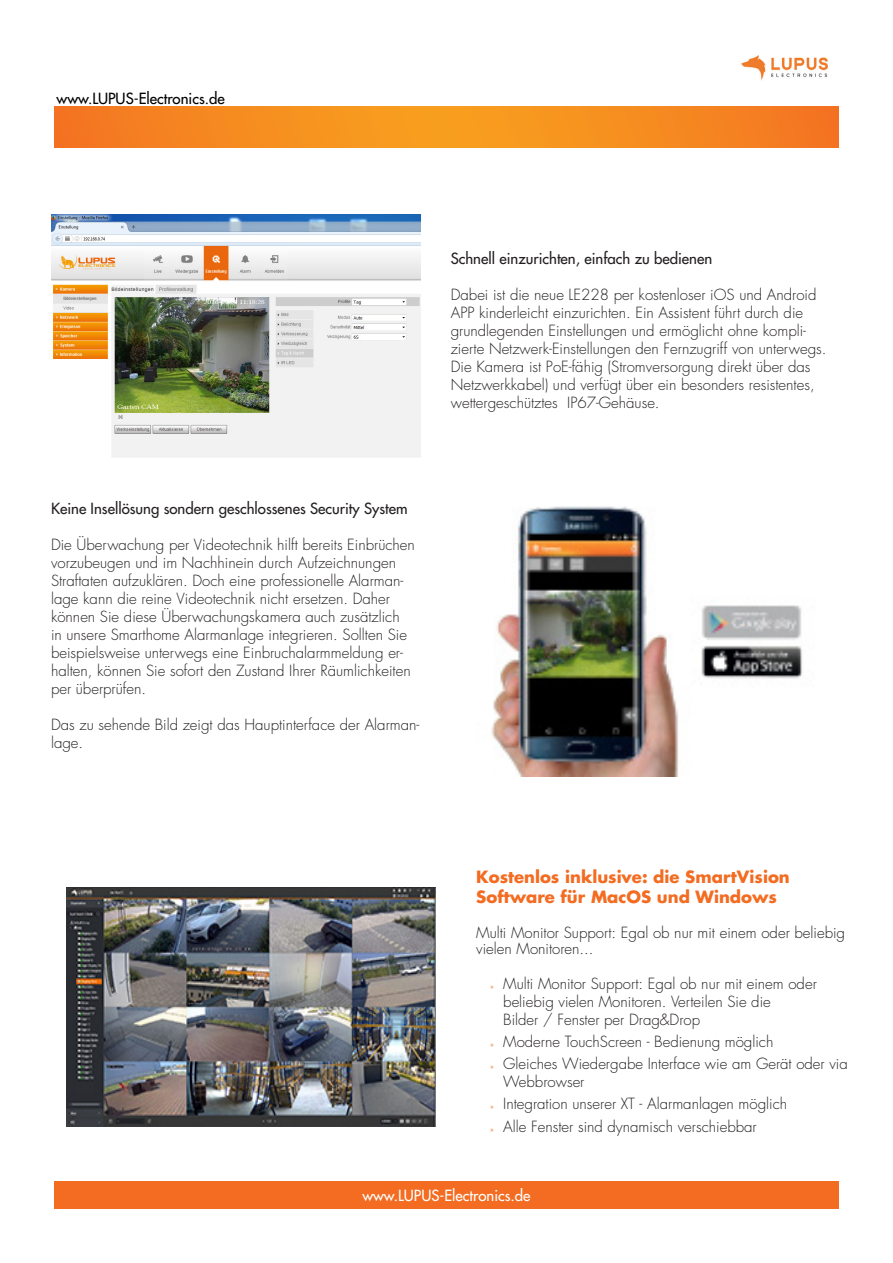
<style>
.page{position:relative;width:893px;height:1263px;background:#fff}
.page>*{position:absolute;margin:0;border:0;box-sizing:border-box;transform-origin:0 0}
.t1{font:700 16.5px/19.8px "Futura Std";color:#f36c21}
.t2{font:300 15px/18px "Futura Std";color:#231f20}
.t3{font:500 15px "Futura Std";color:#231f20}
.Fußnote{font:500 15px "Futura Std";color:#fff}
.Fußnote-2{font:500 15px "Futura Std";color:#000}
.s1{font-family:"Myriad Pro";font-weight:400;font-size:7.5px;color:#f36c21}
</style>
<div class="page">
<svg style="left:54px;top:106px;width:785px;height:41px;background:#f58b20"></svg>
<div style="left:54px;top:1181px;width:785px;height:28px;background:#f36c21"></div>
<img style="left:51px;top:214px;width:370px;height:243px">
<img style="left:491px;top:506px;width:312px;height:270px">
<img style="left:741px;top:55px;width:88px;height:25px">
<img style="left:67px;top:888px;width:368px;height:238px">
<p class="Fußnote-2" style="left:57px;top:89px;width:170px">www.LUPUS-Electronics.de</p>
<p class="t3" style="left:451px;top:249px;width:263px">Schnell einzurichten, einfach zu bedienen</p>
<p class="t2" style="left:451px;top:286px;width:377px">Dabei ist die neue LE228 per kostenloser iOS und Android APP kinderleicht einzurichten. Ein Assistent führt durch die grundlegenden Einstellungen und ermöglicht ohne kompli&shy;zierte Netzwerk-Einstellungen den Fernzugriff von unterwegs.<br>Die Kamera ist PoE-fähig (Stromversorgung direkt über das Netzwerkkabel) und verfügt über ein besonders resistentes, wettergeschütztes IP67-Gehäuse.</p>
<p class="t3" style="left:51px;top:499px;width:358px">Keine Insellösung sondern geschlossenes Security System</p>
<p class="t2" style="left:51px;top:536px;width:365px">Die Überwachung per Videotechnik hilft bereits Einbrüchen vorzubeugen und im Nachhinein durch Aufzeichnungen Straftaten aufzuklären. Doch eine professionelle Alarman&shy;lage kann die reine Videotechnik nicht ersetzen. Daher können Sie diese Überwachungskamera auch zusätzlich<br>in unsere Smarthome Alarmanlage integrieren. Sollten Sie beispielsweise unterwegs eine Einbruchalarmmeldung er&shy;halten, können Sie sofort den Zustand Ihrer Räumlichkeiten per überprüfen.</p>
<p class="t2" style="left:51px;top:716px;width:370px">Das zu sehende Bild zeigt das Hauptinterface der Alarman&shy;lage.</p>
<p class="t1" style="left:476px;top:867px;width:315px">Kostenlos inklusive: die SmartVision<br>Software für MacOS und Windows</p>
<p class="t2" style="left:476px;top:924px;width:370px;line-height:16.5px">Multi Monitor Support: Egal ob nur mit einem oder beliebig vielen Monitoren...</p>
<p class="t2" style="left:503px;top:974px;width:315px;text-indent:-13px"><span class="s1">»</span> Multi Monitor Support: Egal ob nur mit einem oder beliebig vielen Monitoren. Verteilen Sie die<br>Bilder / Fenster per Drag&amp;Drop</p>
<p class="t2" style="left:490px;top:1033px;width:284px"><span class="s1">»</span> Moderne TouchScreen - Bedienung möglich</p>
<p class="t2" style="left:503px;top:1055px;width:346px;text-indent:-13px"><span class="s1">»</span> Gleiches Wiedergabe Interface wie am Gerät oder via<br>Webbrowser</p>
<p class="t2" style="left:490px;top:1095px;width:298px"><span class="s1">»</span> Integration unserer XT - Alarmanlagen möglich</p>
<p class="t2" style="left:490px;top:1117px;width:268px"><span class="s1">»</span> Alle Fenster sind dynamisch verschiebbar</p>
<p class="Fußnote" style="left:362px;top:1186px;width:170px">www.LUPUS-Electronics.de</p>
</div>
